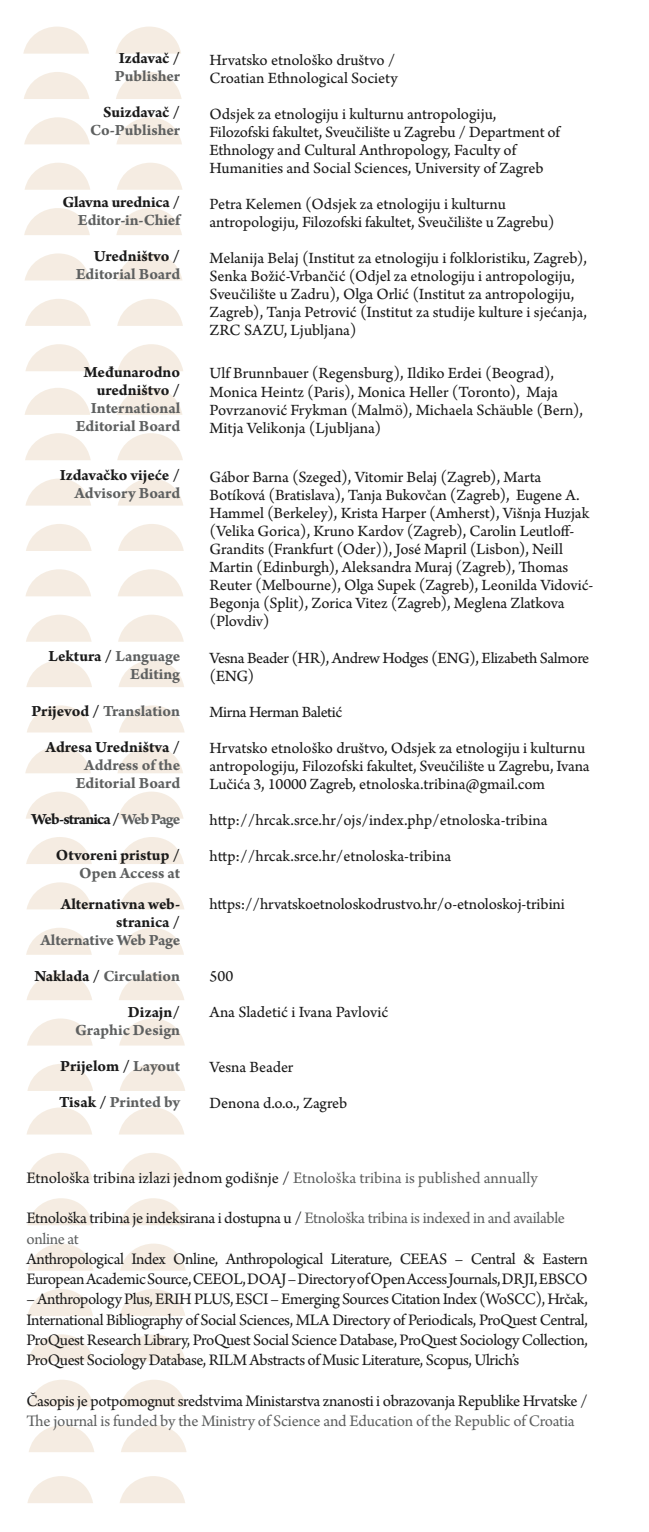
<style>
.page{position:relative;width:649px;height:1532px;background:#fff}
.page>*{position:absolute;margin:0;border:0;box-sizing:border-box;transform-origin:0 0}
.t1{font:16.88px/20.2px "Arno Pro";letter-spacing:-.025em;color:#1a1a1a}
.t2{font:16.88px/20.2px "Arno Pro";letter-spacing:-.02em;color:#5e6060}
.t3{font:16.88px "Arno Pro";color:#1a1a1a}
.t4{font:16.43px/18px "Arno Pro Sm Text";letter-spacing:-.005em;color:#1a1a1a}
.t5{font:16.43px/36px "Arno Pro Bold Sm Text";letter-spacing:-.005em;color:#5e6060;text-align:right}
.t6{font:16.43px/18px "Arno Pro Bold Sm Text";letter-spacing:-.005em;color:#1a1a1a;text-align:right}
.t7{font:16.43px/18px "Arno Pro Sm Text";letter-spacing:-.025em;color:#1a1a1a}
.t8{font:16.43px/36px "Arno Pro Bold Sm Text";letter-spacing:-.05em;color:#1a1a1a;text-align:right}
.s1{color:#1a1a1a}
.s2{color:#5e6060}
</style>
<div class="page">
<svg style="left:23px;top:27px;width:66px;height:27px"></svg>
<svg style="left:116px;top:27px;width:65px;height:27px"></svg>
<svg style="left:24px;top:72px;width:65px;height:27px"></svg>
<svg style="left:116px;top:72px;width:66px;height:27px"></svg>
<svg style="left:24px;top:117px;width:66px;height:27px"></svg>
<svg style="left:116px;top:117px;width:66px;height:27px"></svg>
<svg style="left:25px;top:163px;width:65px;height:27px"></svg>
<svg style="left:117px;top:163px;width:65px;height:27px"></svg>
<svg style="left:24px;top:208px;width:66px;height:27px"></svg>
<svg style="left:116px;top:208px;width:66px;height:27px"></svg>
<svg style="left:25px;top:253px;width:65px;height:27px"></svg>
<svg style="left:117px;top:253px;width:65px;height:27px"></svg>
<svg style="left:25px;top:299px;width:66px;height:27px"></svg>
<svg style="left:117px;top:299px;width:66px;height:27px"></svg>
<svg style="left:25px;top:344px;width:66px;height:27px"></svg>
<svg style="left:118px;top:344px;width:65px;height:27px"></svg>
<svg style="left:25px;top:388px;width:65px;height:27px"></svg>
<svg style="left:117px;top:388px;width:65px;height:27px"></svg>
<svg style="left:25px;top:433px;width:66px;height:27px"></svg>
<svg style="left:117px;top:433px;width:66px;height:27px"></svg>
<svg style="left:26px;top:478px;width:65px;height:27px"></svg>
<svg style="left:118px;top:478px;width:65px;height:27px"></svg>
<svg style="left:26px;top:524px;width:66px;height:27px"></svg>
<svg style="left:118px;top:524px;width:66px;height:27px"></svg>
<svg style="left:25px;top:569px;width:66px;height:27px"></svg>
<svg style="left:118px;top:569px;width:65px;height:27px"></svg>
<svg style="left:26px;top:615px;width:65px;height:26px"></svg>
<svg style="left:118px;top:615px;width:66px;height:26px"></svg>
<svg style="left:26px;top:660px;width:66px;height:27px"></svg>
<svg style="left:118px;top:660px;width:66px;height:27px"></svg>
<svg style="left:27px;top:705px;width:65px;height:27px"></svg>
<svg style="left:119px;top:705px;width:66px;height:27px"></svg>
<svg style="left:25px;top:746px;width:66px;height:27px"></svg>
<svg style="left:117px;top:746px;width:66px;height:27px"></svg>
<svg style="left:26px;top:791px;width:65px;height:27px"></svg>
<svg style="left:118px;top:791px;width:65px;height:27px"></svg>
<svg style="left:26px;top:837px;width:66px;height:27px"></svg>
<svg style="left:118px;top:837px;width:66px;height:27px"></svg>
<svg style="left:27px;top:882px;width:65px;height:27px"></svg>
<svg style="left:119px;top:882px;width:65px;height:27px"></svg>
<svg style="left:26px;top:928px;width:66px;height:26px"></svg>
<svg style="left:118px;top:928px;width:66px;height:26px"></svg>
<svg style="left:27px;top:973px;width:65px;height:27px"></svg>
<svg style="left:119px;top:973px;width:65px;height:27px"></svg>
<svg style="left:27px;top:1018px;width:66px;height:27px"></svg>
<svg style="left:119px;top:1018px;width:66px;height:27px"></svg>
<svg style="left:28px;top:1064px;width:65px;height:26px"></svg>
<svg style="left:120px;top:1064px;width:65px;height:26px"></svg>
<svg style="left:27px;top:1107px;width:65px;height:27px"></svg>
<svg style="left:119px;top:1107px;width:65px;height:27px"></svg>
<svg style="left:27px;top:1153px;width:66px;height:26px"></svg>
<svg style="left:119px;top:1153px;width:66px;height:26px"></svg>
<svg style="left:27px;top:1198px;width:66px;height:27px"></svg>
<svg style="left:120px;top:1198px;width:65px;height:27px"></svg>
<svg style="left:28px;top:1243px;width:65px;height:27px"></svg>
<svg style="left:120px;top:1243px;width:66px;height:27px"></svg>
<svg style="left:28px;top:1289px;width:65px;height:26px"></svg>
<svg style="left:120px;top:1289px;width:65px;height:26px"></svg>
<svg style="left:28px;top:1334px;width:66px;height:27px"></svg>
<svg style="left:120px;top:1334px;width:66px;height:27px"></svg>
<svg style="left:28px;top:1380px;width:66px;height:26px"></svg>
<svg style="left:121px;top:1380px;width:65px;height:26px"></svg>
<svg style="left:29px;top:1425px;width:65px;height:27px"></svg>
<svg style="left:121px;top:1425px;width:66px;height:27px"></svg>
<svg style="left:27px;top:1476px;width:66px;height:27px"></svg>
<svg style="left:120px;top:1476px;width:65px;height:27px"></svg>
<p class="t6" style="left:119px;top:50px;width:63px">Izdavač /</p>
<p class="t5" style="left:115px;top:59px;width:67px">Publisher</p>
<p class="t6" style="left:103px;top:104px;width:79px">Suizdavač /</p>
<p class="t5" style="left:90px;top:113px;width:92px">Co-Publisher</p>
<p class="t6" style="left:62px;top:194px;width:119px">Glavna urednica /</p>
<p class="t5" style="left:78px;top:203px;width:104px">Editor-in-Chief</p>
<p class="t6" style="left:94px;top:248px;width:88px">Uredništvo /</p>
<p class="t5" style="left:76px;top:257px;width:106px">Editorial Board</p>
<p class="t6" style="left:84px;top:364px;width:98px">Međunarodno uredništvo /</p>
<p class="t5" style="left:76px;top:400px;width:106px;line-height:18px">International<br>Editorial Board</p>
<p class="t6" style="left:60px;top:466px;width:122px">Izdavačko vijeće /</p>
<p class="t5" style="left:74px;top:475px;width:107px">Advisory Board</p>
<p class="t5" style="left:48px;top:647px;width:133px;line-height:18px"><span class="s1">Lektura /</span> Language<br>Editing</p>
<p class="t6" style="left:32px;top:694px;width:150px;line-height:36px">Prijevod / <span class="s2">Translation<br></span>Adresa Uredništva /</p>
<p class="t5" style="left:76px;top:757px;width:106px;line-height:18px;text-align:center">Address of the<br>Editorial Board</p>
<p class="t8" style="left:32px;top:802px;width:150px">Web-stranica / <span class="s2">Web Page<br></span>Otvoreni pristup /</p>
<p class="t5" style="left:79px;top:856px;width:103px">Open Access at</p>
<p class="t6" style="left:61px;top:895px;width:121px">Alternativna web&shy;stranica /</p>
<p class="t5" style="left:34px;top:922px;width:147px">Alternative Web Page<br><span class="s1">Naklada /</span> Circulation<br><span class="s1">Dizajn/</span></p>
<p class="t5" style="left:59px;top:1012px;width:123px;text-align:justify;text-indent:16px">Graphic Design <span class="s1">Prijelom /</span> Layout <span class="s1">Tisak /</span> Printed by</p>
<p class="t4" style="left:210px;top:52px;width:190px">Hrvatsko etnološko društvo /<br>Croatian Ethnological Society</p>
<p class="t4" style="left:210px;top:106px;width:352px">Odsjek za etnologiju i kulturnu antropologiju, Filozofski fakultet, Sveučilište u Zagrebu / Department of Ethnology and Cultural Anthropology, Faculty of Humanities and Social Sciences, University of Zagreb</p>
<p class="t4" style="left:210px;top:196px;width:346px">Petra Kelemen (Odsjek za etnologiju i kulturnu antropologiju, Filozofski fakultet, Sveučilište u Zagrebu)</p>
<p class="t4" style="left:210px;top:250px;width:379px">Melanija Belaj (Institut za etnologiju i folkloristiku, Zagreb), Senka Božić-Vrbančić (Odjel za etnologiju i antropologiju, Sveučilište u Zadru), Olga Orlić (Institut za antropologiju, Zagreb), Tanja Petrović (Institut za studije kulture i sjećanja, ZRC SAZU, Ljubljana)</p>
<p class="t4" style="left:210px;top:365px;width:375px">Ulf Brunnbauer (Regensburg), Ildiko Erdei (Beograd), Monica Heintz (Paris), Monica Heller (Toronto), Maja Povrzanović Frykman (Malmö), Michaela Schäuble (Bern), Mitja Velikonja (Ljubljana)</p>
<p class="t4" style="left:210px;top:469px;width:385px">Gábor Barna (Szeged), Vitomir Belaj (Zagreb), Marta Botíková (Bratislava), Tanja Bukovčan (Zagreb), Eugene A.<br>Hammel (Berkeley), Krista Harper (Amherst), Višnja Huzjak (Velika Gorica), Kruno Kardov (Zagreb), Carolin Leutloff-Grandits (Frankfurt (Oder)), José Mapril (Lisbon), Neill Martin (Edinburgh), Aleksandra Muraj (Zagreb), Thomas Reuter (Melbourne), Olga Supek (Zagreb), Leonilda Vidović-Begonja (Split), Zorica Vitez (Zagreb), Meglena Zlatkova (Plovdiv)</p>
<p class="t7" style="left:210px;top:649px;width:381px">Vesna Beader (HR), Andrew Hodges (ENG), Elizabeth Salmore (ENG)</p>
<p class="t4" style="left:210px;top:694px;width:377px;line-height:36px">Mirna Herman Baletić<br>Hrvatsko etnološko društvo, Odsjek za etnologiju i kulturnu</p>
<p class="t4" style="left:210px;top:757px;width:381px">antropologiju, Filozofski fakultet, Sveučilište u Zagrebu, Ivana<br>Lučića 3, 10000 Zagreb, etnoloska.tribina@gmail.com</p>
<p class="t4" style="left:210px;top:802px;width:340px;line-height:36px">http://hrcak.srce.hr/ojs/index.php/etnoloska-tribina http://hrcak.srce.hr/etnoloska-tribina</p>
<p class="t4" style="left:210px;top:896px;width:357px">https://hrvatskoetnoloskodrustvo.hr/o-etnoloskoj-tribini</p>
<p class="t4" style="left:210px;top:958px;width:180px;line-height:36px">500<br>Ana Sladetić i Ivana Pavlović</p>
<p class="t4" style="left:210px;top:1049px;width:139px;line-height:36px">Vesna Beader<br>Denona d.o.o., Zagreb</p>
<p class="t3" style="left:26px;top:1168px;width:513px">Etnološka tribina izlazi jednom godišnje / <span class="s2">Etnološka tribina is published annually</span></p>
<p class="t2" style="left:26px;top:1209px;width:540px"><span class="s1">Etnološka tribina je indeksirana i dostupna u /</span> Etnološka tribina is indexed in and available online at</p>
<p class="t1" style="left:26px;top:1249px;width:563px">Anthropological Index Online, Anthropological Literature, CEEAS – Central &amp; Eastern<br>European Academic Source, CEEOL, DOAJ – Directory of Open Access Journals, DRJI, EBSCO</p>
<p class="t1" style="left:26px;top:1290px;width:563px;text-align:justify">– Anthropology Plus, ERIH PLUS, ESCI – Emerging Sources Citation Index (WoSCC), Hrčak, International Bibliography of Social Sciences, MLA Directory of Periodicals, ProQuest Central, ProQuest Research Library, ProQuest Social Science Database, ProQuest Sociology Collection, ProQuest Sociology Database, RILM Abstracts of Music Literature, Scopus, Ulrich’s</p>
<p class="t1" style="left:26px;top:1391px;width:563px">Časopis je potpomognut sredstvima Ministarstva znanosti i obrazovanja Republike Hrvatske /</p>
<p class="t2" style="left:26px;top:1411px;width:550px">The journal is funded by the Ministry of Science and Education of the Republic of Croatia</p>
</div>
